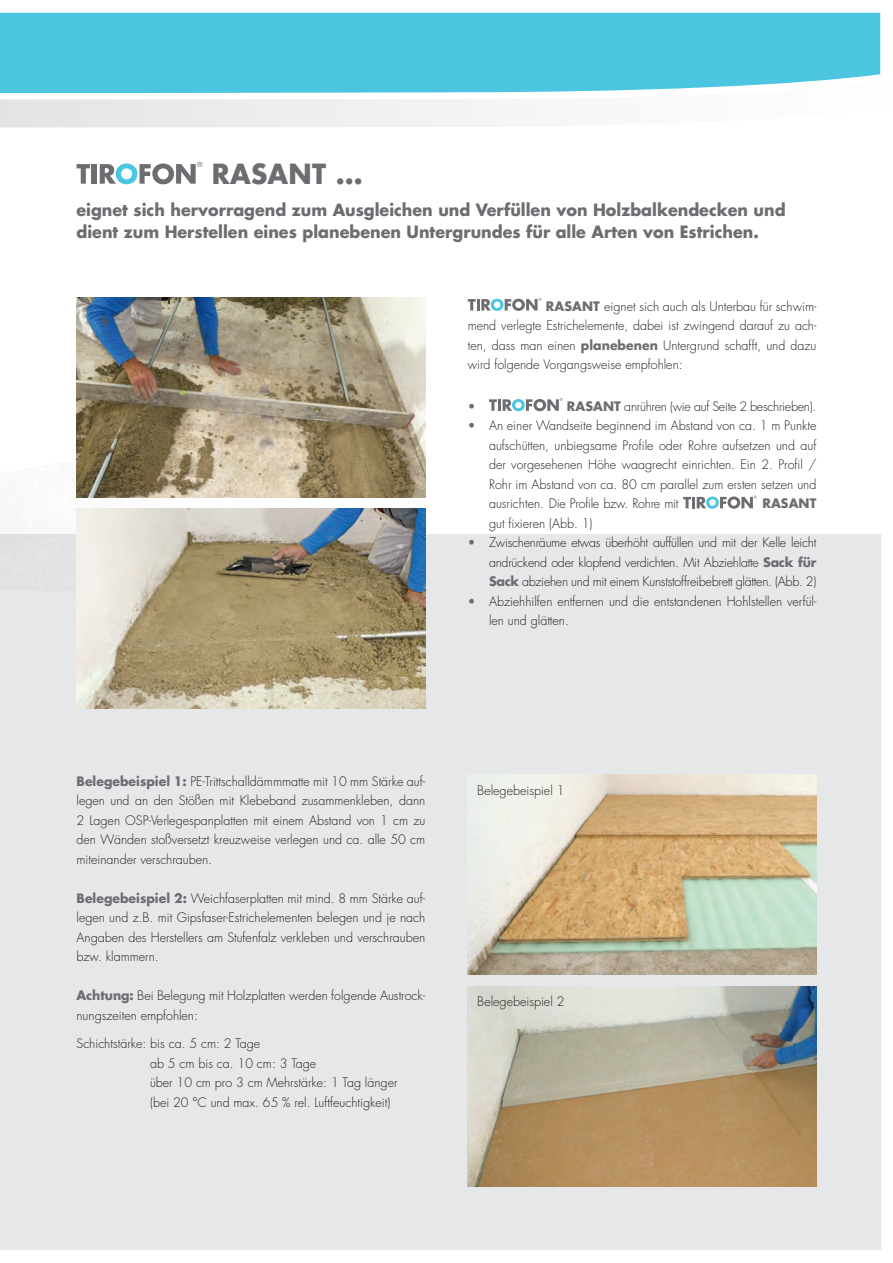
<style>
.page{position:relative;width:893px;height:1263px;background:#fff}
.page>*{position:absolute;margin:0;border:0;box-sizing:border-box;transform-origin:0 0}
.t1{font:700 27px "Futura";letter-spacing:.01em;color:#6c6d70}
.t2{font:700 16.5px/22.5px "Futura";color:#6c6d70}
.t3{font:300 12.75px/19.5px "Futura";color:#231f20;text-align:justify}
.t4{font:300 12.75px "Futura";letter-spacing:-.02em;color:#231f20}
.t5{font:700 12.75px "Futura";letter-spacing:.01em;color:#6c6d70}
.t6{font:300 12.75px "Futura";color:#6c6d70}
.s1{font-weight:700;color:#6c6d70}
.s2{color:#6c6d70}
</style>
<div class="page">
<svg style="left:0;top:101px;width:497px;height:27px;fill:#eceded"></svg>
<svg style="left:0;top:12px;width:881px;height:89px"></svg>
<div style="left:0;top:13px;width:880px;height:80px;background:#4cc6e0"></div>
<div style="left:0;top:534px;width:880px;height:716px;background:#e6e7e9"></div>
<svg style="left:489px;top:398px;width:74px;height:13px"></svg>
<svg style="left:683px;top:495px;width:74px;height:14px"></svg>
<svg style="left:468px;top:298px;width:73px;height:13px"></svg>
<svg style="left:77px;top:164px;width:13px;height:20px"></svg>
<div style="left:92px;top:164px;width:5px;height:20px;background:#6c6d70"></div>
<svg style="left:100px;top:162px;width:102px;height:22px"></svg>
<img style="left:76px;top:420px;width:317px;height:289px">
<img style="left:77px;top:509px;width:348px;height:200px">
<img style="left:77px;top:298px;width:348px;height:199px">
<img style="left:468px;top:986px;width:348px;height:200px">
<img style="left:468px;top:775px;width:348px;height:200px">
<h1 class="t1" style="left:212px;top:155px;width:152px">RASANT …</h1>
<p class="t2" style="left:77px;top:198px;width:711px">eignet sich hervorragend zum Ausgleichen und Verfüllen von Holzbalkendecken und dient zum Herstellen eines planebenen Untergrundes für alle Arten von Estrichen.</p>
<p class="t3" style="left:468px;top:296px;width:350px;text-indent:78px"><span class="s1">RASANT</span> eignet sich auch als Unterbau für schwim&shy;mend verlegte Estrichelemente, dabei ist zwingend darauf zu ach&shy;ten, dass man einen <span class="s1">planebenen</span> Untergrund schafft, und dazu wird folgende Vorgangsweise empfohlen:</p>
<p class="t6" style="left:468px;top:398px;width:9px">•</p>
<p class="t4" style="left:567px;top:398px;width:251px"><span class="s1">RASANT</span> anrühren (wie auf Seite 2 beschrieben).</p>
<p class="t3" style="left:489px;top:416px;width:329px;text-indent:-21px"><span class="s2">•</span> An einer Wandseite beginnend im Abstand von ca. 1 m Punkte aufschütten, unbiegsame Profile oder Rohre aufsetzen und auf der vorgesehenen Höhe waagrecht einrichten. Ein 2. Profil / Rohr im Abstand von ca. 80 cm parallel zum ersten setzen und ausrichten. Die Profile bzw. Rohre mit</p>
<p class="t5" style="left:762px;top:495px;width:56px">RASANT</p>
<p class="t3" style="left:489px;top:514px;width:105px">gut fixieren (Abb. 1)</p>
<p class="t3" style="left:489px;top:533px;width:329px;text-indent:-21px"><span class="s2">•</span> Zwischenräume etwas überhöht auffüllen und mit der Kelle leicht andrückend oder klopfend verdichten. Mit Abziehlatte <span class="s1">Sack für Sack</span> abziehen und mit einem Kunststoffreibebrett glätten. (Abb. 2)</p>
<p class="t3" style="left:489px;top:592px;width:329px;text-indent:-21px"><span class="s2">•</span> Abziehhilfen entfernen und die entstandenen Hohlstellen verfül&shy;len und glätten.</p>
<p class="t3" style="left:77px;top:771px;width:350px"><span class="s1">Belegebeispiel 1:</span> PE-Trittschalldämmmatte mit 10 mm Stärke auf&shy;legen und an den Stößen mit Klebeband zusammenkleben, dann 2 Lagen OSP-Verlegespanplatten mit einem Abstand von 1 cm zu den Wänden stoßversetzt kreuzweise verlegen und ca. alle 50 cm miteinander verschrauben.</p>
<p class="t3" style="left:77px;top:888px;width:350px"><span class="s1">Belegebeispiel 2:</span> Weichfaserplatten mit mind. 8 mm Stärke auf&shy;legen und z.B. mit Gipsfaser-Estrichelementen belegen und je nach Angaben des Herstellers am Stufenfalz verkleben und verschrauben bzw. klammern.</p>
<p class="t3" style="left:77px;top:986px;width:350px"><span class="s1">Achtung:</span> Bei Belegung mit Holzplatten werden folgende Austrock&shy;nungszeiten empfohlen:</p>
<p class="t3" style="left:150px;top:1034px;width:249px;text-align:left;text-indent:-73px">Schichtstärke: bis ca. 5 cm: 2 Tage<br>ab 5 cm bis ca. 10 cm: 3 Tage<br>über 10 cm pro 3 cm Mehrstärke: 1 Tag länger (bei 20 °C und max. 65 % rel. Luftfeuchtigkeit)</p>
<p class="t3" style="left:477px;top:781px;width:89px">Belegebeispiel 1</p>
<p class="t3" style="left:477px;top:991px;width:89px">Belegebeispiel 2</p>
</div>
